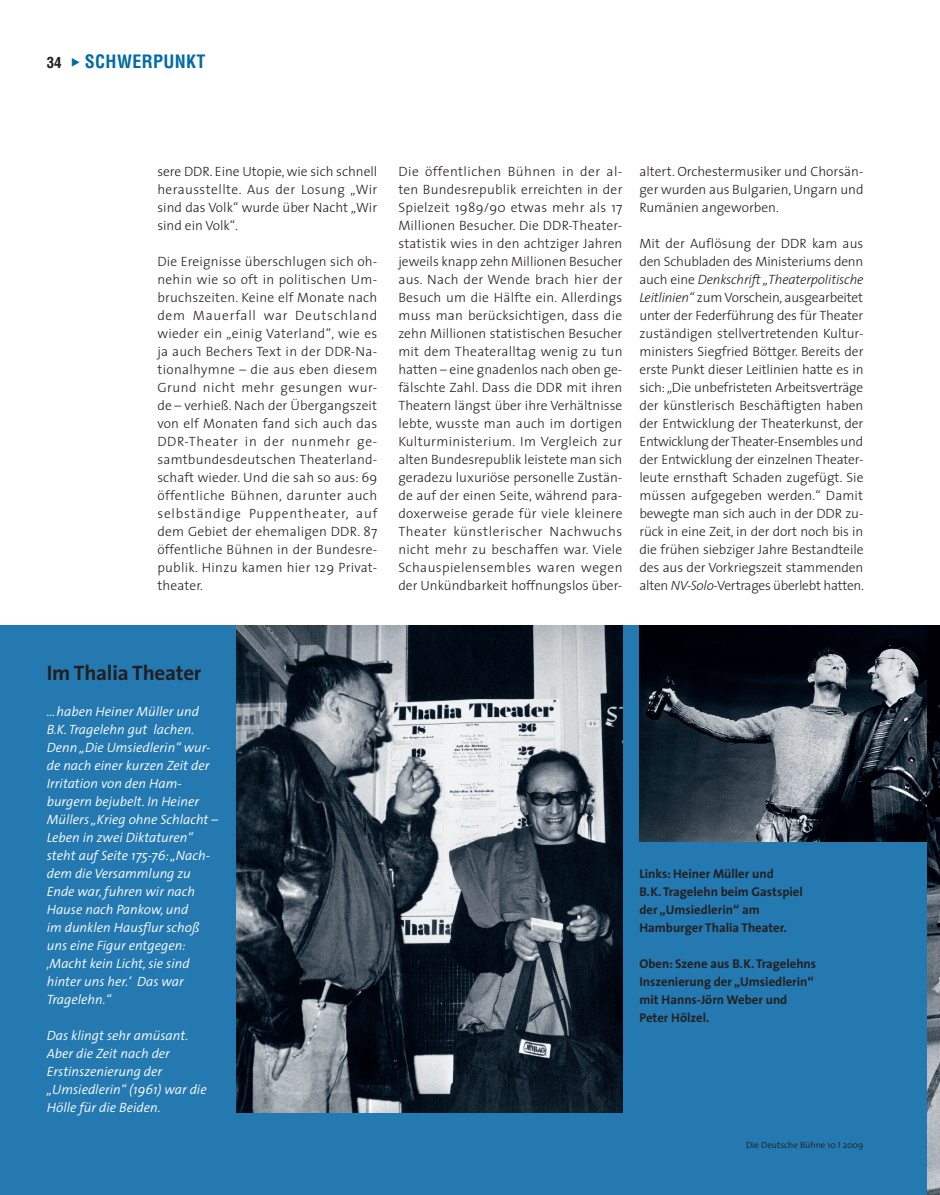
<style>
.page{position:relative;width:940px;height:1195px;background:#fff}
.page>*{position:absolute;margin:0;border:0;box-sizing:border-box;transform-origin:0 0}
.t1{font:700 21px "The Sans";letter-spacing:-.01em;color:#231f20}
.t2{font:700 condensed 18px "Helvetica LT Std";letter-spacing:.02em;color:#006ba6}
.t3{font:300 13.5px/18px "The Sans";color:#231f20;text-align:justify}
.t4{font:italic 300 13.5px/18px "The Sans";color:#fff}
.t5{font:700 12.75px/18px "The Sans";color:#231f20}
.t6{font:300 9px "The Sans";color:#231f20}
.s1{font-size:15px;color:#231f20}
.s2{font-style:italic}
</style>
<div class="page">
<div style="left:0;top:626px;width:940px;height:569px;background:#2479b1"></div>
<img style="left:236px;top:626px;width:386px;height:486px">
<img style="left:639px;top:626px;width:288px;height:216px">
<img style="left:927px;top:626px;width:13px;height:569px">
<h2 class="t2" style="left:47px;top:50px;width:160px"><span class="s1">34</span> ◆ SCHWERPUNKT</h2>
<p class="t3" style="left:157px;top:162px;width:221px">sere DDR. Eine Utopie, wie sich schnell herausstellte. Aus der Losung „Wir sind das Volk“ wurde über Nacht „Wir sind ein Volk“.</p>
<p class="t3" style="left:157px;top:252px;width:221px">Die Ereignisse überschlugen sich oh&shy;nehin wie so oft in politischen Um&shy;bruchszeiten. Keine elf Monate nach dem Mauerfall war Deutschland wieder ein „einig Vaterland“, wie es ja auch Bechers Text in der DDR-Na&shy;tionalhymne – die aus eben diesem Grund nicht mehr gesungen wur&shy;de – verhieß. Nach der Übergangszeit von elf Monaten fand sich auch das DDR-Theater in der nunmehr ge&shy;samtbundesdeutschen Theaterland&shy;schaft wieder. Und die sah so aus: 69 öffentliche Bühnen, darunter auch selbständige Puppentheater, auf dem Gebiet der ehemaligen DDR. 87 öffentliche Bühnen in der Bundesre&shy;publik. Hinzu kamen hier 129 Privat&shy;theater.</p>
<p class="t3" style="left:398px;top:162px;width:226px">Die öffentlichen Bühnen in der al&shy;ten Bundesrepublik erreichten in der Spielzeit 1989/90 etwas mehr als 17<br>Millionen Besucher. Die DDR-Theater&shy;statistik wies in den achtziger Jahren jeweils knapp zehn Millionen Besucher aus. Nach der Wende brach hier der Besuch um die Hälfte ein. Allerdings muss man berücksichtigen, dass die zehn Millionen statistischen Besucher mit dem Theateralltag wenig zu tun hatten – eine gnadenlos nach oben ge&shy;fälschte Zahl. Dass die DDR mit ihren Theatern längst über ihre Verhältnisse lebte, wusste man auch im dortigen Kulturministerium. Im Vergleich zur alten Bundesrepublik leistete man sich geradezu luxuriöse personelle Zustän&shy;de auf der einen Seite, während para&shy;doxerweise gerade für viele kleinere Theater künstlerischer Nachwuchs nicht mehr zu beschaffen war. Viele Schauspielensembles waren wegen der Unkündbarkeit hoffnungslos über-</p>
<p class="t3" style="left:639px;top:162px;width:226px">altert. Orchestermusiker und Chorsän&shy;ger wurden aus Bulgarien, Ungarn und Rumänien angeworben.</p>
<p class="t3" style="left:639px;top:234px;width:226px">Mit der Auflösung der DDR kam aus den Schubladen des Ministeriums denn auch eine <span class="s2">Denkschrift „Theaterpolitische Leitlinien“</span> zum Vorschein, ausgearbeitet unter der Federführung des für Theater zuständigen stellvertretenden Kultur&shy;ministers Siegfried Böttger. Bereits der erste Punkt dieser Leitlinien hatte es in sich: „Die unbefristeten Arbeitsverträge der künstlerisch Beschäftigten haben der Entwicklung der Theaterkunst, der Entwicklung der Theater-Ensembles und der Entwicklung der einzelnen Theater&shy;leute ernsthaft Schaden zugefügt. Sie müssen aufgegeben werden.“ Damit bewegte man sich auch in der DDR zu&shy;rück in eine Zeit, in der dort noch bis in die frühen siebziger Jahre Bestandteile des aus der Vorkriegszeit stammenden alten <span class="s2">NV-Solo</span>-Vertrages überlebt hatten.</p>
<h1 class="t1" style="left:47px;top:655px;width:156px">Im Thalia Theater</h1>
<p class="t4" style="left:47px;top:702px;width:173px">… haben Heiner Müller und<br>B.K. Tragelehn gut lachen.<br>Denn „Die Umsiedlerin“ wur&shy;de nach einer kurzen Zeit der<br>Irritation von den Ham&shy;burgern bejubelt. In Heiner<br>Müllers „Krieg ohne Schlacht –<br>Leben in zwei Diktaturen“ steht auf Seite 175-76: „Nach&shy;dem die Versammlung zu<br>Ende war, fuhren wir nach<br>Hause nach Pankow, und<br>im dunklen Hausflur schoß uns eine Figur entgegen: ,Macht kein Licht, sie sind hinter uns her.‘ Das war<br>Tragelehn.“</p>
<p class="t4" style="left:47px;top:1026px;width:161px">Das klingt sehr amüsant.<br>Aber die Zeit nach der<br>Erstinszenierung der „Umsiedlerin“ (1961) war die<br>Hölle für die Beiden.</p>
<p class="t5" style="left:639px;top:864px;width:165px">Links: Heiner Müller und<br>B. K. Tragelehn beim Gastspiel der „Umsiedlerin“ am<br>Hamburger Thalia Theater.</p>
<p class="t5" style="left:639px;top:954px;width:178px">Oben: Szene aus B. K. Tragelehns<br>Inszenierung der „Umsiedlerin“ mit Hanns-Jörn Weber und<br>Peter Hölzel.</p>
<p class="t6" style="left:746px;top:1137px;width:119px">Die Deutsche Bühne 10 I 2009</p>
</div>
